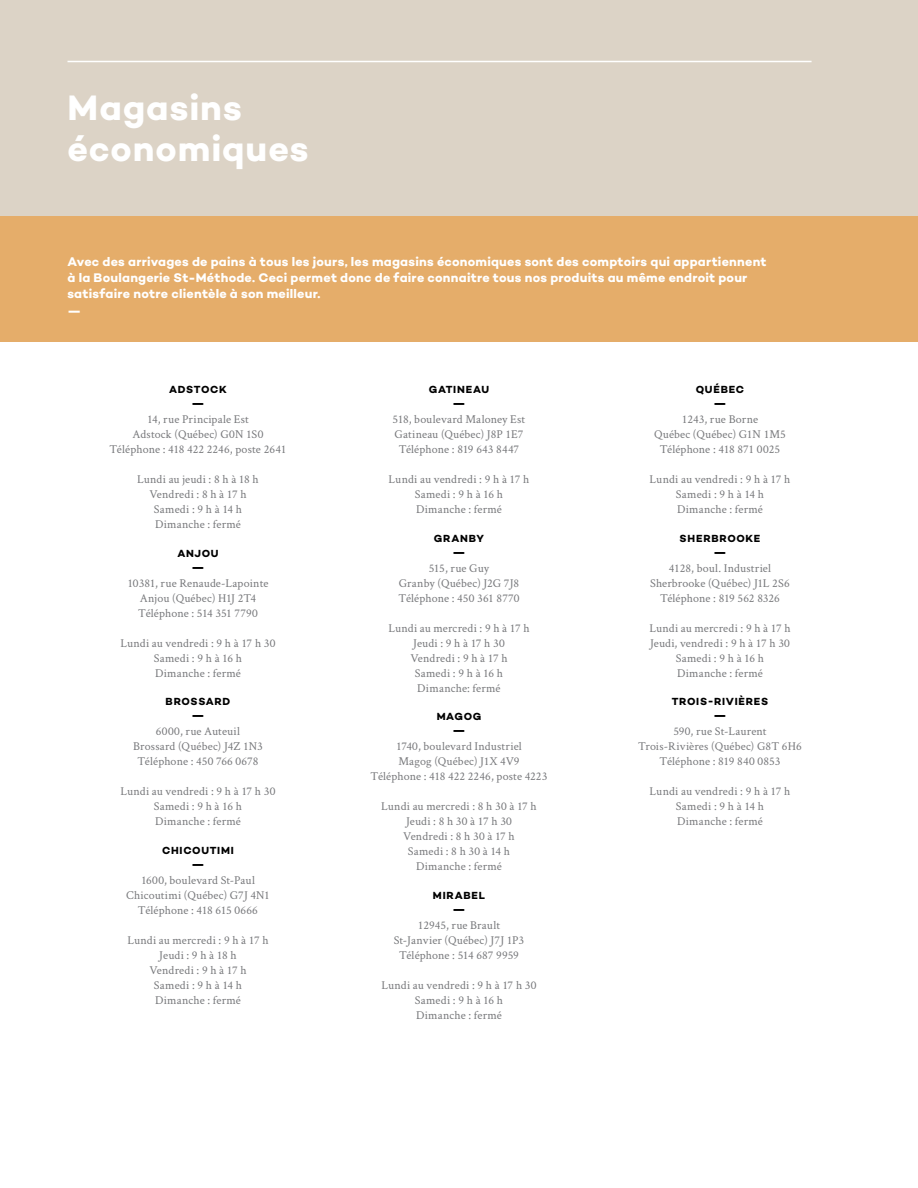
<style>
.page{position:relative;width:918px;height:1188px;background:#fff}
.page>*{position:absolute;margin:0;border:0;box-sizing:border-box;transform-origin:0 0}
.t1{font:700 36px/40.5px "Campton";letter-spacing:.025em;color:#fff}
.t2{font:700 12.75px/16.5px "Campton";letter-spacing:.015em;color:#fff}
.t3{font:700 12.3px "Campton";color:#000}
.t4{font:12px/15px "Crimson Text";letter-spacing:.01em;color:#77787b;text-align:center}
.t5{font:700 10.5px "Campton";letter-spacing:.065em;color:#000}
</style>
<div class="page">
<div style="left:0;top:0;width:918px;height:240px;background:#dcd3c6"></div>
<hr style="left:68px;top:61px;width:744px;height:1px;background:#fff">
<div style="left:0;top:216px;width:918px;height:125px;background:#e5ad6a"></div>
<h1 class="t1" style="left:68px;top:87px;width:243px">Magasins économiques</h1>
<p class="t2" style="left:68px;top:253px;width:701px">Avec des arrivages de pains à tous les jours, les magasins économiques sont des comptoirs qui appartiennent à la Boulangerie St-Méthode. Ceci permet donc de faire connaitre tous nos produits au même endroit pour satisfaire notre clientèle à son meilleur.<br>—</p>
<p class="t5" style="left:169px;top:383px;width:59px">ADSTOCK</p>
<p class="t3" style="left:191px;top:396px;width:15px">—</p>
<p class="t4" style="left:110px;top:411px;width:178px">14, rue Principale Est<br>Adstock (Québec) G0N 1S0<br>Téléphone : 418 422 2246, poste 2641</p>
<p class="t4" style="left:137px;top:471px;width:123px">Lundi au jeudi : 8 h à 18 h<br>Vendredi : 8 h à 17 h<br>Samedi : 9 h à 14 h<br>Dimanche : fermé</p>
<p class="t5" style="left:177px;top:546px;width:43px">ANJOU</p>
<p class="t3" style="left:191px;top:559px;width:15px">—</p>
<p class="t4" style="left:128px;top:575px;width:142px">10381, rue Renaude-Lapointe<br>Anjou (Québec) H1J 2T4<br>Téléphone : 514 351 7790</p>
<p class="t4" style="left:120px;top:635px;width:157px">Lundi au vendredi : 9 h à 17 h 30<br>Samedi : 9 h à 16 h<br>Dimanche : fermé</p>
<p class="t5" style="left:166px;top:695px;width:66px">BROSSARD</p>
<p class="t3" style="left:191px;top:708px;width:15px">—</p>
<p class="t4" style="left:133px;top:723px;width:131px">6000, rue Auteuil<br>Brossard (Québec) J4Z 1N3<br>Téléphone : 450 766 0678</p>
<p class="t4" style="left:120px;top:783px;width:157px">Lundi au vendredi : 9 h à 17 h 30<br>Samedi : 9 h à 16 h<br>Dimanche : fermé</p>
<p class="t5" style="left:162px;top:843px;width:73px">CHICOUTIMI</p>
<p class="t3" style="left:191px;top:856px;width:15px">—</p>
<p class="t4" style="left:126px;top:872px;width:145px">1600, boulevard St-Paul<br>Chicoutimi (Québec) G7J 4N1<br>Téléphone : 418 615 0666</p>
<p class="t4" style="left:127px;top:932px;width:143px">Lundi au mercredi : 9 h à 17 h<br>Jeudi : 9 h à 18 h<br>Vendredi : 9 h à 17 h<br>Samedi : 9 h à 14 h<br>Dimanche : fermé</p>
<p class="t5" style="left:429px;top:383px;width:62px">GATINEAU</p>
<p class="t3" style="left:452px;top:396px;width:15px">—</p>
<p class="t4" style="left:393px;top:411px;width:134px">518, boulevard Maloney Est<br>Gatineau (Québec) J8P 1E7<br>Téléphone : 819 643 8447</p>
<p class="t4" style="left:389px;top:471px;width:142px">Lundi au vendredi : 9 h à 17 h<br>Samedi : 9 h à 16 h<br>Dimanche : fermé</p>
<p class="t5" style="left:434px;top:531px;width:52px">GRANBY</p>
<p class="t3" style="left:452px;top:544px;width:15px">—</p>
<p class="t4" style="left:399px;top:560px;width:122px">515, rue Guy<br>Granby (Québec) J2G 7J8<br>Téléphone : 450 361 8770</p>
<p class="t4" style="left:388px;top:620px;width:143px">Lundi au mercredi : 9 h à 17 h<br>Jeudi : 9 h à 17 h 30<br>Vendredi : 9 h à 17 h<br>Samedi : 9 h à 16 h<br>Dimanche: fermé</p>
<p class="t5" style="left:437px;top:710px;width:46px">MAGOG</p>
<p class="t3" style="left:452px;top:723px;width:15px">—</p>
<p class="t4" style="left:371px;top:738px;width:178px">1740, boulevard Industriel<br>Magog (Québec) J1X 4V9<br>Téléphone : 418 422 2246, poste 4223</p>
<p class="t4" style="left:381px;top:798px;width:157px">Lundi au mercredi : 8 h 30 à 17 h<br>Jeudi : 8 h 30 à 17 h 30<br>Vendredi : 8 h 30 à 17 h<br>Samedi : 8 h 30 à 14 h<br>Dimanche : fermé</p>
<p class="t5" style="left:433px;top:888px;width:54px">MIRABEL</p>
<p class="t3" style="left:452px;top:901px;width:15px">—</p>
<p class="t4" style="left:394px;top:917px;width:132px">12945, rue Brault<br>St-Janvier (Québec) J7J 1P3<br>Téléphone : 514 687 9959</p>
<p class="t4" style="left:381px;top:977px;width:157px">Lundi au vendredi : 9 h à 17 h 30<br>Samedi : 9 h à 16 h<br>Dimanche : fermé</p>
<p class="t5" style="left:696px;top:383px;width:50px">QUÉBEC</p>
<p class="t3" style="left:713px;top:396px;width:15px">—</p>
<p class="t4" style="left:654px;top:411px;width:133px">1243, rue Borne<br>Québec (Québec) G1N 1M5<br>Téléphone : 418 871 0025</p>
<p class="t4" style="left:650px;top:471px;width:142px">Lundi au vendredi : 9 h à 17 h<br>Samedi : 9 h à 14 h<br>Dimanche : fermé</p>
<p class="t5" style="left:680px;top:531px;width:82px">SHERBROOKE</p>
<p class="t3" style="left:713px;top:544px;width:15px">—</p>
<p class="t4" style="left:650px;top:560px;width:141px">4128, boul. Industriel<br>Sherbrooke (Québec) J1L 2S6<br>Téléphone : 819 562 8326</p>
<p class="t4" style="left:649px;top:620px;width:143px">Lundi au mercredi : 9 h à 17 h<br>Jeudi, vendredi : 9 h à 17 h 30<br>Samedi : 9 h à 16 h<br>Dimanche : fermé</p>
<p class="t5" style="left:672px;top:695px;width:98px">TROIS-RIVIÈRES</p>
<p class="t3" style="left:713px;top:708px;width:15px">—</p>
<p class="t4" style="left:638px;top:723px;width:165px">590, rue St-Laurent<br>Trois-Rivières (Québec) G8T 6H6<br>Téléphone : 819 840 0853</p>
<p class="t4" style="left:650px;top:783px;width:142px">Lundi au vendredi : 9 h à 17 h<br>Samedi : 9 h à 14 h<br>Dimanche : fermé</p>
</div>
